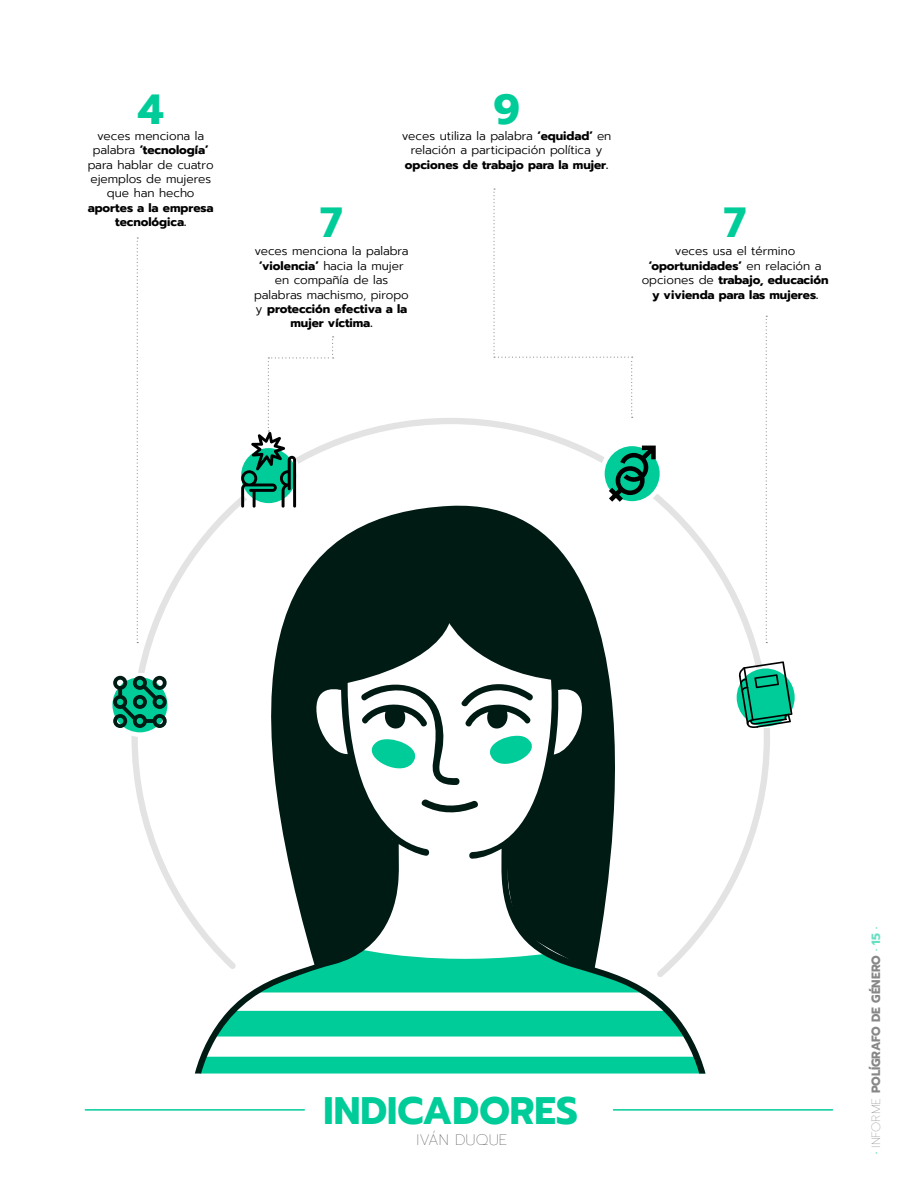
<style>
.page{position:relative;width:918px;height:1188px;background:#fff}
.page>*{position:absolute;margin:0;border:0;box-sizing:border-box;transform-origin:0 0}
.t1{font:700 42px "Prompt";color:#0c9}
.t2{font:700 38.25px "Prompt";color:#0c9}
.t3{font:100 15.15px "Prompt";color:#575756}
.t4{font:300 12px/14.4px "Prompt";color:#000;text-align:center}
.t5{font:700 12px/14.4px "Prompt";color:#000;text-align:center}
.t6{font:700 12px "Prompt";color:#878787}
.s1{font-weight:700}
.s2{font-weight:300}
.s3{color:#66e0c2}
.s4{font-weight:100}
</style>
<div class="page">
<svg style="left:131px;top:417px;width:639px;height:513px"></svg>
<hr style="left:85px;top:1109px;width:219px;height:2px;background:#0c9">
<hr style="left:614px;top:1109px;width:219px;height:2px;background:#0c9">
<svg style="left:110px;top:675px;width:60px;height:60px"></svg>
<div style="left:108px;top:673px;width:64px;height:64px;border:4px solid #fff;border-radius:50%"></div>
<div style="left:237px;top:444px;width:64px;height:64px;border:4px solid #fff;border-radius:50%"></div>
<svg style="left:602px;top:444px;width:60px;height:59px"></svg>
<div style="left:600px;top:442px;width:64px;height:64px;border:4px solid #fff;border-radius:50%"></div>
<div style="left:735px;top:667px;width:61px;height:61px;border:2px solid #fff;border-radius:50%"></div>
<svg style="left:137px;top:237px;width:1px;height:406px"></svg>
<svg style="left:766px;top:316px;width:1px;height:327px"></svg>
<svg style="left:493px;top:189px;width:140px;height:229px"></svg>
<div style="left:431px;top:972px;width:37px;height:102px;background:#0c9"></div>
<svg style="left:431px;top:992px;width:37px;height:19px"></svg>
<svg style="left:431px;top:1037px;width:37px;height:20px"></svg>
<svg style="left:213px;top:494px;width:483px;height:478px"></svg>
<svg style="left:195px;top:679px;width:236px;height:395px"></svg>
<svg style="left:468px;top:651px;width:237px;height:423px"></svg>
<svg style="left:356px;top:684px;width:191px;height:101px"></svg>
<svg style="left:419px;top:798px;width:61px;height:16px"></svg>
<svg style="left:272px;top:518px;width:351px;height:166px;fill:#001a14"></svg>
<svg style="left:113px;top:676px;width:54px;height:52px;background:#178267"></svg>
<svg style="left:241px;top:336px;width:93px;height:172px"></svg>
<svg style="left:609px;top:446px;width:47px;height:56px;background:#1a8e71"></svg>
<svg style="left:738px;top:661px;width:54px;height:67px"></svg>
<h1 class="t1" style="left:138px;top:78px;width:27px">4</h1>
<p class="t4" style="left:88px;top:129px;width:128px">veces menciona la palabra <span class="s1">‘tecnología’ </span>para hablar de cuatro ejemplos de mujeres que han hecho</p>
<p class="t5" style="left:88px;top:200px;width:127px">aportes a la empresa tecnológica.</p>
<h1 class="t1" style="left:493px;top:78px;width:28px">9</h1>
<p class="t4" style="left:402px;top:129px;width:211px">veces utiliza la palabra <span class="s1">‘equidad’</span> en relación a participación política y</p>
<p class="t5" style="left:405px;top:157px;width:205px">opciones de trabajo para la mujer.</p>
<h1 class="t1" style="left:320px;top:191px;width:24px">7</h1>
<h1 class="t1" style="left:724px;top:191px;width:24px">7</h1>
<p class="t4" style="left:254px;top:244px;width:156px">veces menciona la palabra <span class="s1">‘violencia’</span> hacia la mujer en compañía de las palabras machismo, piropo y <span class="s1">protección efectiva a la mujer víctima.</span></p>
<p class="t5" style="left:642px;top:244px;width:188px"><span class="s2">veces usa el término </span>‘oportunidades’ <span class="s2">en relación a opciones de</span> trabajo, educación y vivienda para las mujeres.</p>
<h2 class="t2" style="left:324px;top:1082px;width:256px">INDICADORES</h2>
<p class="t3" style="left:417px;top:1130px;width:92px">IVÁN DUQUE</p>
<p class="t6" style="left:867px;top:1154px;width:228px;rotate:-90deg"><span class="s3">·</span> <span class="s4">INFORME</span> POLÍGRAFO DE GÉNERO <span class="s3">· 15 ·</span></p>
</div>
